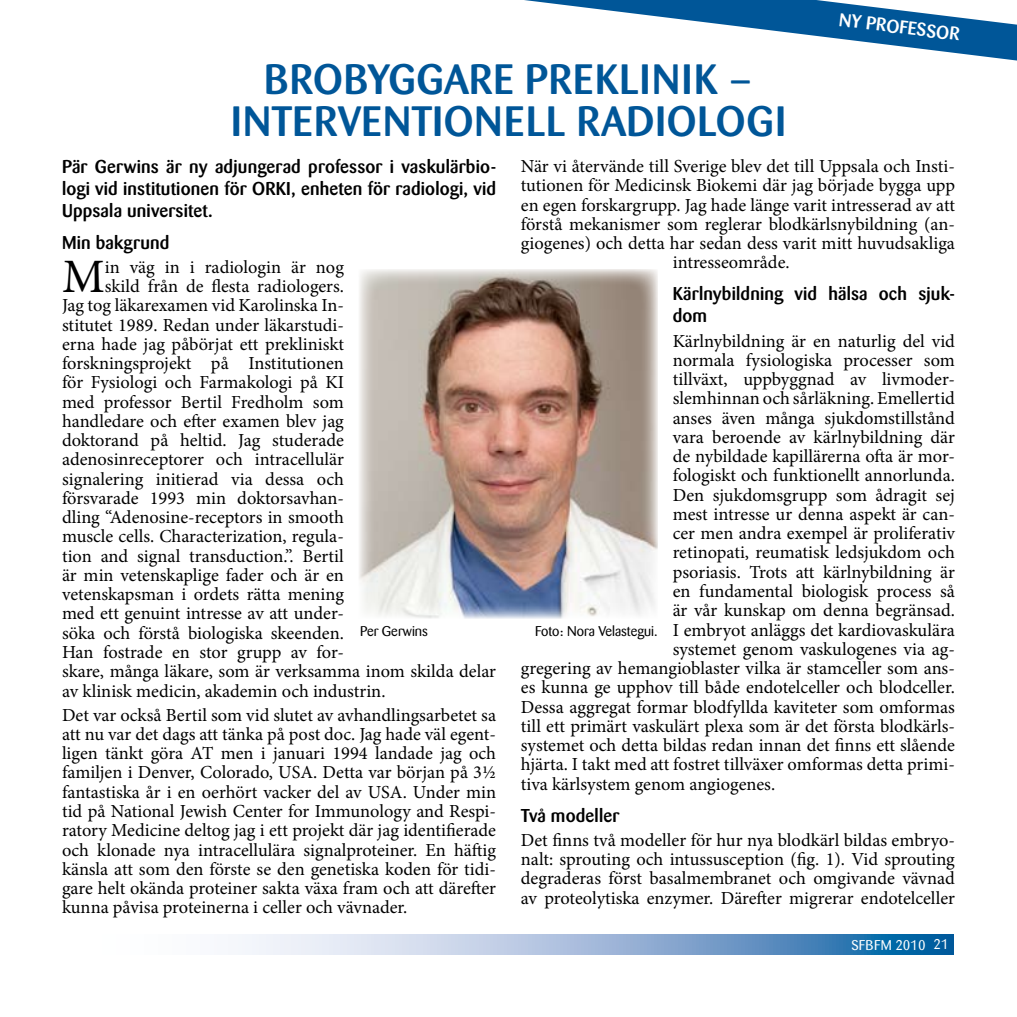
<style>
.page{position:relative;width:1017px;height:1017px;background:#fff}
.page>*{position:absolute;margin:0;border:0;box-sizing:border-box;transform-origin:0 0}
.t1{font:47.95px "Minion Pro";color:#000}
.t2{font:500 42px/42px "Barmeno";letter-spacing:.02em;color:#005698;text-align:center}
.t3{font:18.38px/19.2px "Minion Pro";color:#000;text-align:justify}
.t4{font:500 18.38px/22.1px "Barmeno";letter-spacing:.01em;color:#000;text-align:justify}
.t5{font:500 18.38px "Barmeno";color:#fff}
.t6{font:14px "Barmeno";color:#000}
.t7{font:14px "Barmeno";letter-spacing:.01em;color:#fff}
</style>
<div class="page">
<svg style="left:238px;top:934px;width:716px;height:20px;background:#91b2d4"></svg>
<svg style="left:524px;top:0;width:493px;height:61px"></svg>
<img style="left:359px;top:270px;width:299px;height:348px">
<p class="t5" style="left:841px;top:9px;width:119px;rotate:7deg">Ny Pr ofe ssor</p>
<h2 class="t2" style="left:231px;top:58px;width:556px">BROBYGGARE PREKLINIK –<br>INTERVENTIONELL RADIOLOGI</h2>
<p class="t3" style="left:521px;top:157px;width:436px">När vi återvände till Sverige blev det till Uppsala och Insti-</p>
<p class="t3" style="left:521px;top:176px;width:436px">tutionen för Medicinsk Biokemi där jag började bygga upp</p>
<p class="t3" style="left:521px;top:195px;width:436px">en egen forskargrupp. Jag hade länge varit intresserad av att</p>
<p class="t3" style="left:521px;top:214px;width:436px">förstå mekanismer som reglerar blodkärlsnybildning (an-</p>
<p class="t3" style="left:521px;top:234px;width:436px">giogenes) och detta har sedan dess varit mitt huvudsakliga</p>
<p class="t3" style="left:673px;top:253px;width:118px">intresseområde.</p>
<p class="t4" style="left:673px;top:283px;width:284px">Kärlnybildning vid hälsa och sjuk&shy;dom</p>
<p class="t3" style="left:673px;top:331px;width:284px">Kärlnybildning är en naturlig del vid</p>
<p class="t3" style="left:673px;top:350px;width:284px">normala fysiologiska processer som</p>
<p class="t3" style="left:673px;top:370px;width:284px">tillväxt, uppbyggnad av livmoder-</p>
<p class="t3" style="left:673px;top:389px;width:284px">slemhinnan och sårläkning. Emellertid</p>
<p class="t3" style="left:673px;top:408px;width:284px">anses även många sjukdomstillstånd</p>
<p class="t3" style="left:673px;top:428px;width:284px">vara beroende av kärlnybildning där</p>
<p class="t3" style="left:673px;top:447px;width:284px">de nybildade kapillärerna ofta är mor-</p>
<p class="t3" style="left:673px;top:466px;width:284px">fologiskt och funktionellt annorlunda.</p>
<p class="t3" style="left:673px;top:485px;width:284px">Den sjukdomsgrupp som ådragit sej</p>
<p class="t3" style="left:673px;top:505px;width:284px">mest intresse ur denna aspekt är can-</p>
<p class="t3" style="left:673px;top:524px;width:284px">cer men andra exempel är proliferativ</p>
<p class="t3" style="left:673px;top:543px;width:284px">retinopati, reumatisk ledsjukdom och</p>
<p class="t3" style="left:673px;top:562px;width:284px">psoriasis. Trots att kärlnybildning är</p>
<p class="t3" style="left:673px;top:582px;width:284px">en fundamental biologisk process så</p>
<p class="t3" style="left:673px;top:601px;width:284px">är vår kunskap om denna begränsad.</p>
<p class="t3" style="left:673px;top:620px;width:284px">I embryot anläggs det kardiovaskulära</p>
<p class="t3" style="left:673px;top:639px;width:284px">systemet genom vaskulogenes via ag-</p>
<p class="t3" style="left:521px;top:659px;width:436px">gregering av hemangioblaster vilka är stamceller som ans-</p>
<p class="t3" style="left:521px;top:678px;width:436px">es kunna ge upphov till både endotelceller och blodceller.</p>
<p class="t3" style="left:521px;top:697px;width:436px">Dessa aggregat formar blodfyllda kaviteter som omformas</p>
<p class="t3" style="left:521px;top:716px;width:436px">till ett primärt vaskulärt plexa som är det första blodkärls-</p>
<p class="t3" style="left:521px;top:736px;width:436px">systemet och detta bildas redan innan det finns ett slående</p>
<p class="t3" style="left:521px;top:755px;width:436px">hjärta. I takt med att fostret tillväxer omformas detta primi-</p>
<p class="t3" style="left:521px;top:774px;width:256px">tiva kärlsystem genom angiogenes.</p>
<p class="t4" style="left:521px;top:804px;width:100px">Två modeller</p>
<p class="t3" style="left:521px;top:830px;width:436px">Det finns två modeller för hur nya blodkärl bildas embryo&shy;nalt: sprouting och intussusception (fig. 1). Vid sprouting degraderas först basalmembranet och omgivande vävnad av proteolytiska enzymer. Därefter migrerar endotelceller</p>
<p class="t4" style="left:62px;top:155px;width:436px">Pär Gerwins är ny adjungerad professor i vaskulärbio&shy;logi vid institutionen för ORKI, enheten för radiologi, vid Uppsala universitet.</p>
<p class="t4" style="left:62px;top:231px;width:109px">Min bakgrund</p>
<h1 class="t1" style="left:62px;top:245px;width:44px">M</h1>
<p class="t3" style="left:105px;top:257px;width:241px">in väg in i radiologin är nog</p>
<p class="t3" style="left:105px;top:277px;width:241px">skild från de flesta radiologers.</p>
<p class="t3" style="left:62px;top:296px;width:283px">Jag tog läkarexamen vid Karolinska In-</p>
<p class="t3" style="left:62px;top:315px;width:283px">stitutet 1989. Redan under läkarstudi-</p>
<p class="t3" style="left:62px;top:334px;width:283px">erna hade jag påbörjat ett prekliniskt</p>
<p class="t3" style="left:62px;top:354px;width:283px">forskningsprojekt på Institutionen</p>
<p class="t3" style="left:62px;top:373px;width:283px">för Fysiologi och Farmakologi på KI</p>
<p class="t3" style="left:62px;top:392px;width:283px">med professor Bertil Fredholm som</p>
<p class="t3" style="left:62px;top:411px;width:283px">handledare och efter examen blev jag</p>
<p class="t3" style="left:62px;top:431px;width:283px">doktorand på heltid. Jag studerade</p>
<p class="t3" style="left:62px;top:450px;width:283px">adenosinreceptorer och intracellulär</p>
<p class="t3" style="left:62px;top:469px;width:283px">signalering initierad via dessa och</p>
<p class="t3" style="left:62px;top:488px;width:283px">försvarade 1993 min doktorsavhan-</p>
<p class="t3" style="left:62px;top:508px;width:283px">dling “Adenosine-receptors in smooth</p>
<p class="t3" style="left:62px;top:527px;width:283px">muscle cells. Characterization, regula-</p>
<p class="t3" style="left:62px;top:546px;width:283px">tion and signal transduction.”. Bertil</p>
<p class="t3" style="left:62px;top:566px;width:283px">är min vetenskaplige fader och är en</p>
<p class="t3" style="left:62px;top:585px;width:283px">vetenskapsman i ordets rätta mening</p>
<p class="t3" style="left:62px;top:604px;width:283px">med ett genuint intresse av att under-</p>
<p class="t3" style="left:62px;top:623px;width:283px">söka och förstå biologiska skeenden.</p>
<p class="t3" style="left:62px;top:643px;width:283px">Han fostrade en stor grupp av for-</p>
<p class="t3" style="left:62px;top:662px;width:436px">skare, många läkare, som är verksamma inom skilda delar</p>
<p class="t3" style="left:62px;top:681px;width:325px">av klinisk medicin, akademin och industrin.</p>
<p class="t3" style="left:62px;top:705px;width:436px">Det var också Bertil som vid slutet av avhandlingsarbetet sa att nu var det dags att tänka på post doc. Jag hade väl egent&shy;ligen tänkt göra AT men i januari 1994 landade jag och familjen i Denver, Colorado, USA. Detta var början på 3½ fantastiska år i en oerhört vacker del av USA. Under min tid på National Jewish Center for Immunology and Respi&shy;ratory Medicine deltog jag i ett projekt där jag identifierade och klonade nya intracellulära signalproteiner. En häftig känsla att som den förste se den genetiska koden för tidi&shy;gare helt okända proteiner sakta växa fram och att därefter kunna påvisa proteinerna i celler och vävnader.</p>
<p class="t6" style="left:360px;top:623px;width:69px">Per Gerwins</p>
<p class="t6" style="left:535px;top:623px;width:124px">Foto: Nora Velastegui.</p>
<p class="t7" style="left:851px;top:937px;width:99px">SFBFM 2010 21</p>
</div>
